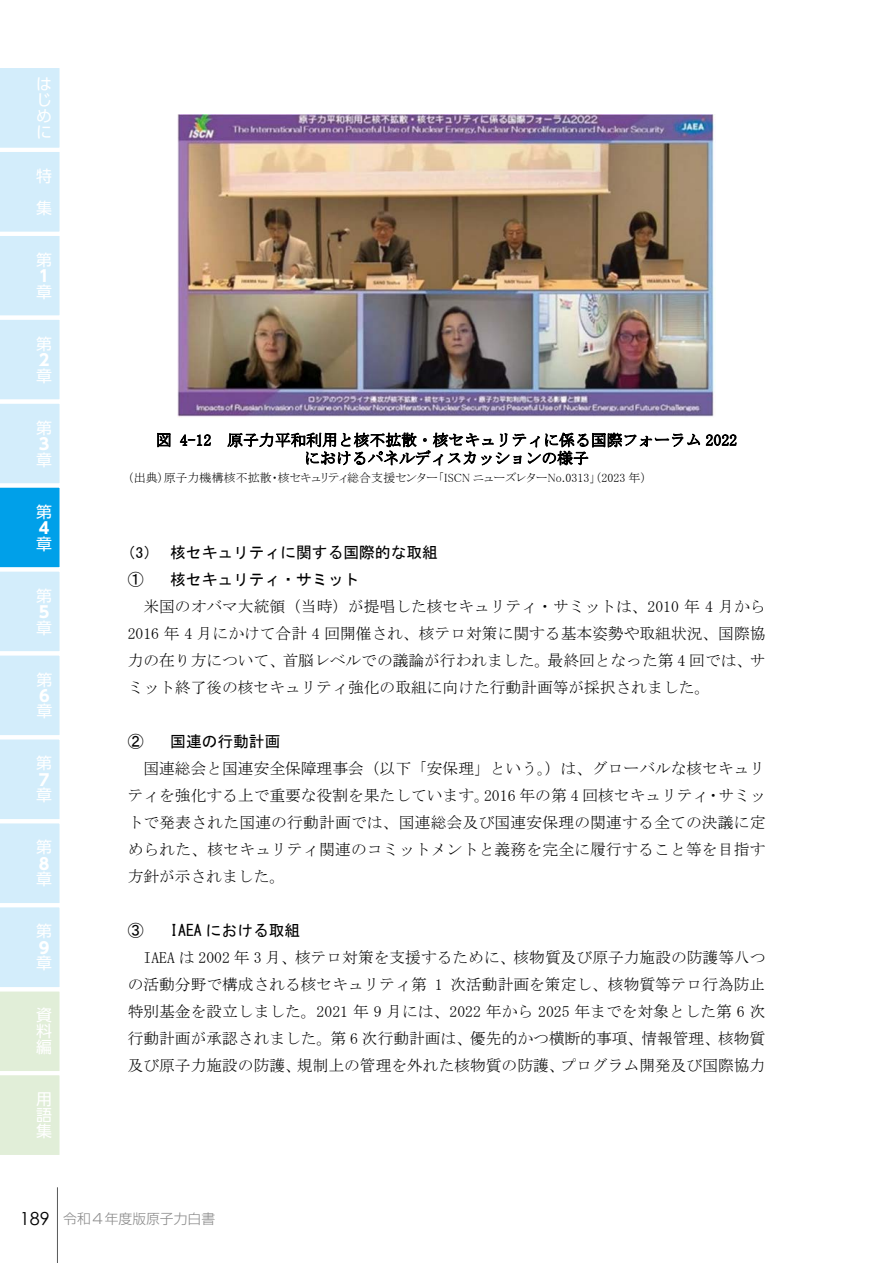
<style>
.page{position:relative;width:893px;height:1263px;background:#fff}
.page>*{position:absolute;margin:0;border:0;box-sizing:border-box;transform-origin:0 0}
.t1{font:15.9px/15.9px "UD Shin Go Pro";color:#fff;text-align:justify}
.t2{font:700 15.9px "UD Shin Go Pro";color:#fff}
.t3{font:15.75px/27px "MS Mincho";color:#000;text-align:justify}
.t4{font:15.75px "MS Gothic";color:#000}
.t5{font:15.75px "MS P Gothic";color:#000}
.t6{font:300 13.8px "Shin Go Pro";color:#898989}
.t7{font:12px "MS P Mincho";color:#000}
.s1{font-family:"MS P Gothic"}
.s2{font-family:"Century Gothic";font-weight:400;font-size:18px;color:#000}
</style>
<div class="page">
<img style="left:177px;top:114px;width:539px;height:303px">
<hr style="left:57px;top:1187px;width:1px;height:76px;background:#585959">
<svg style="left:0;top:68px;width:60px;height:1087px;background:#c7e8f4"></svg>
<p class="t1" style="left:36px;top:76px;width:16px">はじめに</p>
<p class="t1" style="left:36px;top:159px;width:17px;line-height:32px">特集</p>
<p class="t1" style="left:36px;top:251px;width:17px">第</p>
<p class="t2" style="left:36px;top:263px;width:11px">１</p>
<p class="t1" style="left:36px;top:283px;width:17px">章</p>
<p class="t1" style="left:36px;top:335px;width:17px">第</p>
<p class="t2" style="left:36px;top:347px;width:14px">２</p>
<p class="t1" style="left:36px;top:367px;width:17px">章</p>
<p class="t1" style="left:36px;top:419px;width:17px">第</p>
<p class="t2" style="left:36px;top:431px;width:14px">３</p>
<p class="t1" style="left:36px;top:451px;width:17px">章</p>
<p class="t1" style="left:36px;top:503px;width:17px">第</p>
<p class="t2" style="left:36px;top:515px;width:14px">４</p>
<p class="t1" style="left:36px;top:535px;width:17px">章</p>
<p class="t1" style="left:36px;top:587px;width:17px">第</p>
<p class="t2" style="left:36px;top:599px;width:14px">５</p>
<p class="t1" style="left:36px;top:619px;width:17px">章</p>
<p class="t1" style="left:37px;top:671px;width:17px">第</p>
<p class="t2" style="left:37px;top:683px;width:14px">６</p>
<p class="t1" style="left:37px;top:703px;width:17px">章</p>
<p class="t1" style="left:36px;top:755px;width:17px">第</p>
<p class="t2" style="left:36px;top:767px;width:14px">７</p>
<p class="t1" style="left:36px;top:787px;width:17px">章</p>
<p class="t1" style="left:36px;top:839px;width:17px">第</p>
<p class="t2" style="left:36px;top:851px;width:14px">８</p>
<p class="t1" style="left:36px;top:871px;width:17px">章</p>
<p class="t1" style="left:36px;top:923px;width:17px">第</p>
<p class="t2" style="left:36px;top:935px;width:14px">９</p>
<p class="t1" style="left:36px;top:955px;width:17px">章</p>
<p class="t1" style="left:36px;top:1007px;width:17px">資料編</p>
<p class="t1" style="left:36px;top:1091px;width:17px">用語集</p>
<p class="t3" style="left:156px;top:431px;width:583px;line-height:18.1px;text-align:center">図 4-12 原子力平和利用と核不拡散・核セキュリティに係る国際フォーラム 2022におけるパネルディスカッションの様子</p>
<p class="t7" style="left:128px;top:472px;width:520px">（出典）原子力機構核不拡散・核セキュリティ総合支援センター「ISCN ニューズレターNo.0313」（2023 年）</p>
<p class="t4" style="left:128px;top:545px;width:312px"><span class="s1">（3）</span> 核セキュリティに関する国際的な取組</p>
<p class="t5" style="left:128px;top:572px;width:17px">①</p>
<p class="t4" style="left:170px;top:572px;width:190px">核セキュリティ・サミット</p>
<p class="t3" style="left:128px;top:593px;width:639px;text-indent:16px">米国のオバマ大統領（当時）が提唱した核セキュリティ・サミットは、2010 年 4 月から2016 年 4 月にかけて合計 4 回開催され、核テロ対策に関する基本姿勢や取組状況、国際協力の在り方について、首脳レベルでの議論が行われました。最終回となった第 4 回では、サミット終了後の核セキュリティ強化の取組に向けた行動計画等が採択されました。</p>
<p class="t5" style="left:128px;top:734px;width:17px">②</p>
<p class="t4" style="left:170px;top:734px;width:112px">国連の行動計画</p>
<p class="t3" style="left:128px;top:755px;width:639px;text-indent:16px">国連総会と国連安全保障理事会（以下「安保理」という。）は、グローバルな核セキュリティを強化する上で重要な役割を果たしています。2016 年の第 4 回核セキュリティ・サミットで発表された国連の行動計画では、国連総会及び国連安保理の関連する全ての決議に定められた、核セキュリティ関連のコミットメントと義務を完全に履行すること等を目指す方針が示されました。</p>
<p class="t5" style="left:128px;top:923px;width:17px">③</p>
<p class="t4" style="left:170px;top:923px;width:131px">IAEA における取組</p>
<p class="t3" style="left:128px;top:944px;width:639px;text-indent:16px">IAEA は 2002 年 3 月、核テロ対策を支援するために、核物質及び原子力施設の防護等八つの活動分野で構成される核セキュリティ第 1 次活動計画を策定し、核物質等テロ行為防止特別基金を設立しました。2021 年 9 月には、2022 年から 2025 年までを対象とした第 6 次行動計画が承認されました。第 6 次行動計画は、優先的かつ横断的事項、情報管理、核物質及び原子力施設の防護、規制上の管理を外れた核物質の防護、プログラム開発及び国際協力</p>
<p class="t6" style="left:20px;top:1208px;width:197px"><span class="s2">189</span> 令和４年度版原子力白書</p>
</div>
